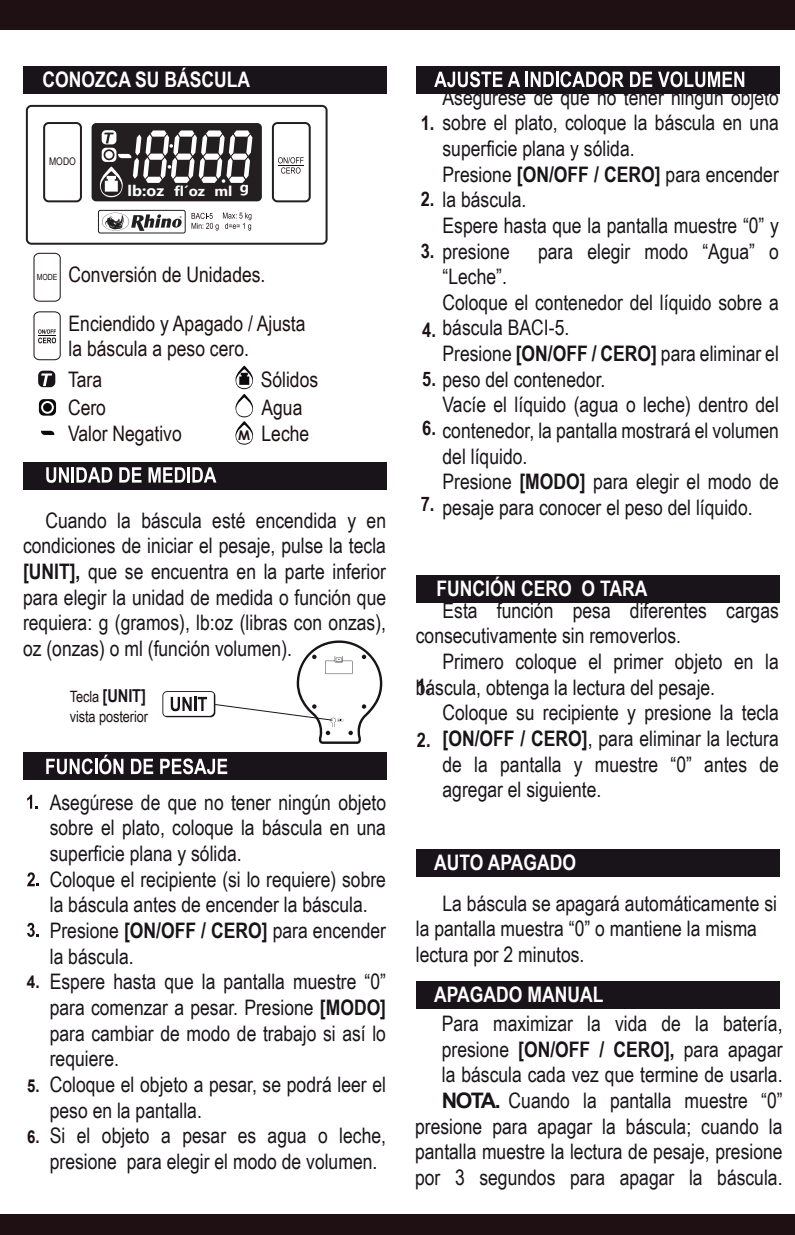
<style>
.page{position:relative;width:795px;height:1235px;background:#fff}
.page>*{position:absolute;margin:0;border:0;box-sizing:border-box;transform-origin:0 0}
.t1{font:21.4px/25.6px "Arial Narrow";color:#191419}
.t2{font:21.4px/25.4px "Arial Narrow";color:#1e1013}
.t3{font:700 21.4px "Arial Narrow";color:#fff}
.t4{font:700 20px "Arial Narrow";color:#1e1013}
.t5{font:700 17.8px "Arial Narrow";color:#191419}
.t6{font:700 17.8px "Arial";color:#1e1013;scale:.84 1}
.t7{font:700 17.8px "Arial";color:#1e1013;scale:.86 1}
.t8{font:15.6px "Arial Narrow";letter-spacing:-.005em;color:#1e1013}
.t9{font:700 14.2px "Ebrima";color:#fff;scale:1.05 1}
.t10{font:700 13.4px "Century Gothic";color:#1e1013}
.t11{font:10.6px "Arial Narrow";color:#1e1013}
.t12{font:8.4px "Arial Narrow";color:#100b15}
.s1{font-size:15.2px}
.s2{font-weight:700}
.s3{font-weight:400;font-size:15.6px;color:#1e1013}
.s4{font-weight:700;font-size:20px;color:#1e1013}
.s5{font-family:"Arial";font-weight:700}
</style>
<div class="page">
<div style="left:415px;top:67px;width:364px;height:27px;background:#191419"></div>
<div style="left:0;top:0;width:794px;height:29px;background:#1e1013"></div>
<div style="left:0;top:1214px;width:794px;height:20px;background:#1e1013"></div>
<div style="left:23px;top:66px;width:364px;height:27px;background:#191419"></div>
<div style="left:23px;top:462px;width:364px;height:27px;background:#191419"></div>
<div style="left:415px;top:575px;width:364px;height:27px;background:#191419"></div>
<div style="left:23px;top:751px;width:364px;height:28px;background:#191419"></div>
<svg style="left:27px;top:794px;width:11px;height:14px"></svg>
<svg style="left:27px;top:922px;width:12px;height:14px"></svg>
<svg style="left:33px;top:311px;width:28px;height:50px"></svg>
<svg style="left:33px;top:252px;width:28px;height:50px"></svg>
<div style="left:98px;top:210px;width:87px;height:23px;border:1px solid #231f20;border-radius:2px"></div>
<svg style="left:102px;top:213px;width:80px;height:18px"></svg>
<svg style="left:191px;top:212px;width:60px;height:18px"></svg>
<div style="left:26px;top:105px;width:301px;height:140px;border:2px solid #231f20;border-radius:5px"></div>
<div style="left:91px;top:123px;width:171px;height:78px;background:#231f20;border-radius:5px"></div>
<div style="left:43px;top:122px;width:39px;height:80px;border:2px solid #231f20;border-radius:5px"></div>
<div style="left:272px;top:122px;width:38px;height:80px;border:2px solid #231f20;border-radius:5px"></div>
<svg style="left:278px;top:157px;width:25px;height:17px"></svg>
<svg style="left:100px;top:130px;width:152px;height:67px"></svg>
<svg style="left:38px;top:370px;width:17px;height:17px"></svg>
<svg style="left:41px;top:431px;width:13px;height:4px"></svg>
<svg style="left:39px;top:399px;width:17px;height:16px"></svg>
<div style="left:43px;top:403px;width:9px;height:9px;background:#0b090c;border-radius:50%"></div>
<svg style="left:235px;top:365px;width:18px;height:79px"></svg>
<svg style="left:27px;top:872px;width:12px;height:14px"></svg>
<svg style="left:434px;top:71px;width:86px;height:16px"></svg>
<hr style="left:525px;top:72px;width:3px;height:15px;background:#fff">
<svg style="left:530px;top:72px;width:23px;height:15px"></svg>
<hr style="left:555px;top:72px;width:3px;height:15px;background:#fff">
<svg style="left:560px;top:71px;width:63px;height:16px"></svg>
<svg style="left:630px;top:71px;width:113px;height:16px"></svg>
<div style="left:415px;top:849px;width:364px;height:27px;background:#191419"></div>
<div style="left:415px;top:980px;width:364px;height:28px;background:#191419"></div>
<svg style="left:46px;top:754px;width:77px;height:20px"></svg>
<svg style="left:131px;top:758px;width:22px;height:16px"></svg>
<svg style="left:160px;top:758px;width:67px;height:16px"></svg>
<svg style="left:46px;top:467px;width:23px;height:16px"></svg>
<hr style="left:71px;top:467px;width:3px;height:15px;background:#fff">
<svg style="left:76px;top:467px;width:36px;height:15px"></svg>
<svg style="left:119px;top:467px;width:22px;height:15px"></svg>
<svg style="left:148px;top:467px;width:37px;height:15px"></svg>
<hr style="left:187px;top:467px;width:3px;height:15px;background:#fff">
<svg style="left:192px;top:467px;width:24px;height:15px"></svg>
<div style="left:239px;top:401px;width:10px;height:12px;background:#fff;border-radius:5px"></div>
<svg style="left:162px;top:640px;width:220px;height:104px"></svg>
<p class="t3" style="left:42px;top:64px;width:209px">CONOZCA SU BÁSCULA</p>
<p class="t11" style="left:49px;top:154px;width:28px">MODO</p>
<p class="t9" style="left:128px;top:181px;width:117px"><span class="s1">lb:oz</span> fl´oz ml g</p>
<p class="t12" style="left:37px;top:271px;width:22px">MODE</p>
<p class="t2" style="left:68px;top:261px;width:198px">Conversión de Unidades.</p>
<p class="t2" style="left:68px;top:311px;width:238px;line-height:24.4px">Enciendido y Apagado / Ajusta la báscula a peso cero.</p>
<p class="t2" style="left:68px;top:366px;width:36px">Tara</p>
<p class="t2" style="left:260px;top:366px;width:59px">Sólidos</p>
<p class="t2" style="left:68px;top:394px;width:115px">Cero<br>Valor Negativo</p>
<p class="t2" style="left:261px;top:394px;width:49px">Agua<br>Leche</p>
<p class="t10" style="left:238px;top:425px;width:14px">M</p>
<p class="t1" style="left:23px;top:506px;width:364px;text-align:justify;text-indent:22px">Cuando la báscula esté encendida y en condiciones de iniciar el pesaje, pulse la tecla <span class="s2">[UNIT],</span> que se encuentra en la parte inferior para elegir la unidad de medida o función que requiera: g (gramos), lb:oz (libras con onzas), oz (onzas) o ml (función volumen).</p>
<p class="t5" style="left:70px;top:682px;width:78px"><span class="s3">Tecla</span> [UNIT]</p>
<p class="t8" style="left:70px;top:705px;width:80px">vista posterior</p>
<p class="t7" style="left:27px;top:969px;width:16px">4.</p>
<p class="t6" style="left:27px;top:1072px;width:16px">5.</p>
<p class="t6" style="left:27px;top:1124px;width:16px">6.</p>
<p class="t1" style="left:50px;top:788px;width:337px">Asegúrese de que no tener ningún objeto sobre el plato, coloque la báscula en una superficie plana y sólida.<br>Coloque el recipiente (si lo requiere) sobre la báscula antes de encender la báscula.<br>Presione <span class="s2">[ON/OFF / CERO]</span> para encender la báscula.<br>Espere hasta que la pantalla muestre “0” para comenzar a pesar. Presione <span class="s2">[MODO] </span>para cambiar de modo de trabajo si así lo requiere.<br>Coloque el objeto a pesar, se podrá leer el peso en la pantalla.<br>Si el objeto a pesar es agua o leche, presione para elegir el modo de volumen.</p>
<p class="t1" style="left:442px;top:83px;width:337px">Asegúrese de que no tener ningún objeto</p>
<p class="t1" style="left:442px;top:109px;width:337px;text-indent:-22px"><span class="s4">1.</span> sobre el plato, coloque la báscula en una superficie plana y sólida.<br>Presione <span class="s2">[ON/OFF / CERO]</span> para encender</p>
<p class="t1" style="left:442px;top:186px;width:338px;text-indent:-22px"><span class="s4">2.</span> la báscula.<br>Espere hasta que la pantalla muestre “0” y</p>
<p class="t1" style="left:420px;top:237px;width:90px"><span class="s4">3.</span> presione</p>
<p class="t1" style="left:538px;top:237px;width:242px">para elegir modo “Agua” o</p>
<p class="t1" style="left:442px;top:263px;width:337px">“Leche”.<br>Coloque el contenedor del líquido sobre a</p>
<p class="t1" style="left:442px;top:314px;width:337px;text-indent:-20px"><sub>4.</sub> báscula BACI-5.<br>Presione <span class="s2">[ON/OFF / CERO]</span> para eliminar el</p>
<p class="t1" style="left:442px;top:365px;width:338px;text-indent:-20px"><span class="s4">5.</span> peso del contenedor.<br>Vacíe el líquido (agua o leche) dentro del contenedor, la pantalla mostrará el volumen del líquido.<br>Presione <span class="s2">[MODO]</span> para elegir el modo de pesaje para conocer el peso del líquido.</p>
<p class="t4" style="left:422px;top:413px;width:15px">6.</p>
<p class="t4" style="left:420px;top:489px;width:15px">7.</p>
<p class="t3" style="left:436px;top:572px;width:212px">FUNCIÓN CERO O TARA</p>
<p class="t1" style="left:415px;top:596px;width:364px;text-indent:27px">Esta función pesa diferentes cargas consecutivamente sin removerlos.</p>
<p class="t1" style="left:415px;top:648px;width:364px;text-indent:27px">Primero coloque el primer objeto en la báscula, obtenga la lectura del pesaje.</p>
<p class="t1" style="left:442px;top:699px;width:338px;text-align:justify">Coloque su recipiente y presione la tecla <span class="s2">[ON/OFF / CERO]</span>, para eliminar la lectura de la pantalla y muestre “0” antes de agregar el siguiente.</p>
<p class="t4" style="left:416px;top:671px;width:15px">1.</p>
<p class="t4" style="left:416px;top:724px;width:15px">2.</p>
<p class="t3" style="left:434px;top:846px;width:143px">AUTO APAGADO</p>
<p class="t1" style="left:415px;top:889px;width:362px;text-indent:27px">La báscula se apagará automáticamente si la pantalla muestra “0” o mantiene la misma lectura por 2 minutos.</p>
<p class="t3" style="left:434px;top:977px;width:171px">APAGADO MANUAL</p>
<p class="t1" style="left:415px;top:1009px;width:369px;text-align:right">Para maximizar la vida de la batería, presione <span class="s2">[ON/OFF / CERO],</span> para apagar<br>la báscula cada vez que termine de usarla.<br><span class="s5">NOTA.</span> Cuando la pantalla muestre “0” presione para apagar la báscula; cuando la pantalla muestre la lectura de pesaje, presione por 3 segundos para apagar la báscula.</p>
</div>
